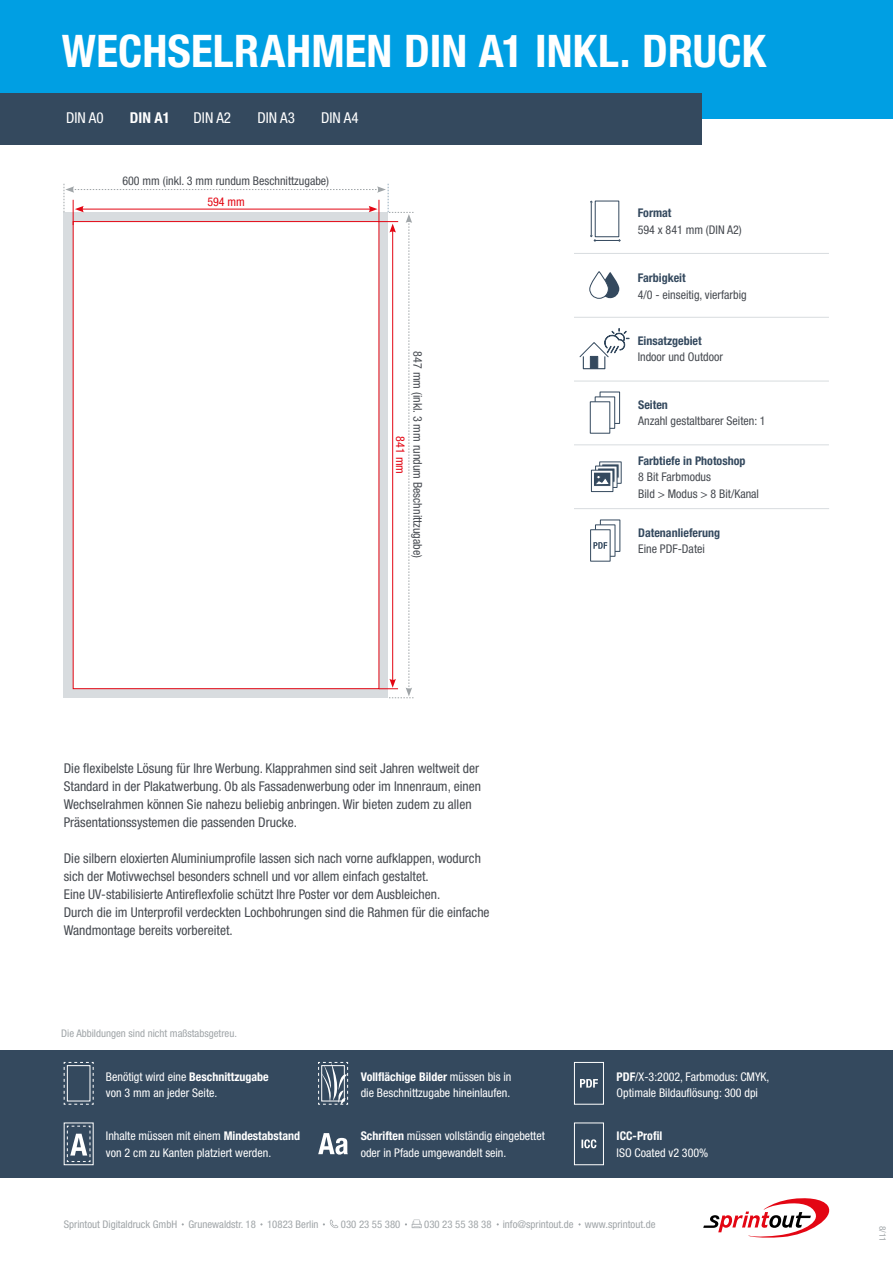
<style>
.page{position:relative;width:893px;height:1263px;background:#fff}
.page>*{position:absolute;margin:0;border:0;box-sizing:border-box;transform-origin:0 0}
.t1{font:700 condensed 45px "Helvetica Neue LT Std";letter-spacing:.005em;color:#fff}
.t2{font:condensed 15px "Helvetica Neue LT Std";color:#fff}
.t3{font:700 condensed 15px "Helvetica Neue LT Std";color:#fff}
.t4{font:condensed 13.5px/18px "Helvetica Neue LT Std";color:#464a50}
.t5{font:condensed 12px/16.5px "Helvetica Neue LT Std";color:#fff}
.t6{font:condensed 12px/16.5px "Helvetica Neue LT Std";color:#464a50}
.t7{font:700 condensed 12px "Helvetica Neue LT Std";color:#34495e}
.t8{font:700 condensed 12px "Helvetica Neue LT Std";color:#fff}
.t9{font:condensed 12px "Helvetica Neue LT Std";color:#e30613}
.t10{font:condensed 10.5px "Helvetica Neue LT Std";color:#a0a5a8}
.t11{font:condensed 9px "Helvetica Neue LT Std";color:#a0a5a8}
.s1{font-weight:700}
</style>
<div class="page">
<div style="left:0;top:1050px;width:893px;height:128px;background:#34495e"></div>
<svg style="left:63px;top:1062px;width:31px;height:43px"></svg>
<div style="left:67px;top:1065px;width:23px;height:36px;border:1px solid #fff"></div>
<svg style="left:67px;top:1125px;width:24px;height:37px"></svg>
<svg style="left:318px;top:1062px;width:30px;height:43px"></svg>
<svg style="left:318px;top:1133px;width:30px;height:21px"></svg>
<div style="left:0;top:0;width:893px;height:119px;background:#009fe3"></div>
<div style="left:574px;top:1062px;width:30px;height:42px;border:1px solid #fff"></div>
<svg style="left:580px;top:1079px;width:18px;height:8px"></svg>
<div style="left:574px;top:1122px;width:30px;height:43px;border:1px solid #fff"></div>
<svg style="left:581px;top:1139px;width:15px;height:9px"></svg>
<div style="left:0;top:94px;width:702px;height:51px;background:#34495e"></div>
<svg style="left:703px;top:1198px;width:127px;height:40px"></svg>
<svg style="left:323px;top:1219px;width:15px;height:9px"></svg>
<svg style="left:405px;top:1219px;width:17px;height:9px"></svg>
<hr style="left:574px;top:317px;width:255px;height:1px;background:#d8dcdf">
<hr style="left:574px;top:381px;width:255px;height:1px;background:#d8dcdf">
<svg style="left:589px;top:272px;width:30px;height:27px"></svg>
<svg style="left:600px;top:392px;width:20px;height:31px"></svg>
<div style="left:600px;top:392px;width:20px;height:32px;border:1px solid #34495e"></div>
<svg style="left:595px;top:397px;width:20px;height:31px"></svg>
<div style="left:595px;top:397px;width:20px;height:31px;border:1px solid #34495e"></div>
<div style="left:590px;top:402px;width:20px;height:31px;background:#fff"></div>
<div style="left:590px;top:402px;width:20px;height:31px;border:1px solid #34495e"></div>
<hr style="left:574px;top:444px;width:255px;height:1px;background:#d8dcdf">
<svg style="left:600px;top:520px;width:20px;height:31px"></svg>
<div style="left:600px;top:520px;width:20px;height:32px;border:1px solid #34495e"></div>
<svg style="left:595px;top:525px;width:20px;height:31px"></svg>
<div style="left:595px;top:525px;width:20px;height:31px;border:1px solid #34495e"></div>
<div style="left:591px;top:530px;width:19px;height:31px;background:#fff"></div>
<div style="left:590px;top:529px;width:20px;height:32px;border:1px solid #34495e"></div>
<svg style="left:593px;top:542px;width:14px;height:7px"></svg>
<div style="left:599px;top:462px;width:22px;height:21px;border:1px solid #34495e"></div>
<div style="left:601px;top:464px;width:18px;height:14px;border:1px solid #fff"></div>
<div style="left:595px;top:466px;width:22px;height:22px;border:1px solid #34495e"></div>
<div style="left:591px;top:470px;width:22px;height:22px;background:#fff"></div>
<div style="left:591px;top:470px;width:22px;height:22px;border:1px solid #34495e"></div>
<div style="left:593px;top:472px;width:18px;height:15px;border:1px solid #fff"></div>
<svg style="left:594px;top:467px;width:24px;height:18px"></svg>
<hr style="left:574px;top:508px;width:255px;height:1px;background:#d8dcdf">
<hr style="left:574px;top:253px;width:255px;height:1px;background:#d8dcdf">
<div style="left:583px;top:356px;width:22px;height:13px;border:1px solid #34495e"></div>
<div style="left:590px;top:356px;width:8px;height:13px;background:#34495e;border:1px solid #34495e"></div>
<svg style="left:579px;top:328px;width:50px;height:30px"></svg>
<svg style="left:590px;top:235px;width:31px;height:7px"></svg>
<hr style="left:591px;top:201px;width:1px;height:35px;background:#34495e">
<div style="left:595px;top:201px;width:24px;height:36px;border:1px solid #34495e"></div>
<svg style="left:64px;top:184px;width:349px;height:514px"></svg>
<h1 class="t1" style="left:62px;top:24px;width:705px">WECHSELRAHMEN DIN A1 INKL. DRUCK</h1>
<p class="t2" style="left:66px;top:109px;width:39px">DIN A0</p>
<p class="t3" style="left:130px;top:109px;width:42px">DIN A1</p>
<p class="t2" style="left:194px;top:109px;width:39px">DIN A2</p>
<p class="t2" style="left:257px;top:109px;width:39px">DIN A3</p>
<p class="t2" style="left:321px;top:109px;width:39px">DIN A4</p>
<p class="t6" style="left:122px;top:172px;width:208px">600 mm (inkl. 3 mm rundum Beschnittzugabe)</p>
<p class="t9" style="left:207px;top:195px;width:39px">594 mm</p>
<p class="t6" style="left:426px;top:351px;width:208px;rotate:90deg">847 mm (inkl. 3 mm rundum Beschnittzugabe)</p>
<p class="t9" style="left:407px;top:436px;width:39px;rotate:90deg">841 mm</p>
<p class="t4" style="left:64px;top:759px;width:419px">Die flexibelste Lösung für Ihre Werbung. Klapprahmen sind seit Jahren weltweit der Standard in der Plakatwerbung. Ob als Fassadenwerbung oder im Innenraum, einen Wechselrahmen können Sie nahezu beliebig anbringen. Wir bieten zudem zu allen Präsentationssystemen die passenden Drucke.</p>
<p class="t4" style="left:64px;top:849px;width:427px">Die silbern eloxierten Aluminiumprofile lassen sich nach vorne aufklappen, wodurch sich der Motivwechsel besonders schnell und vor allem einfach gestaltet.<br>Eine UV-stabilisierte Antireflexfolie schützt Ihre Poster vor dem Ausbleichen.<br>Durch die im Unterprofil verdeckten Lochbohrungen sind die Rahmen für die einfache Wandmontage bereits vorbereitet.</p>
<p class="t10" style="left:61px;top:1027px;width:177px">Die Abbildungen sind nicht maßstabsgetreu.</p>
<p class="t7" style="left:638px;top:206px;width:35px">Format</p>
<p class="t6" style="left:638px;top:221px;width:106px">594 x 841 mm (DIN A2)</p>
<p class="t7" style="left:638px;top:270px;width:49px">Farbigkeit</p>
<p class="t6" style="left:638px;top:286px;width:111px">4/0 - einseitig, vierfarbig</p>
<p class="t7" style="left:638px;top:333px;width:65px">Einsatzgebiet</p>
<p class="t6" style="left:638px;top:349px;width:87px">Indoor und Outdoor</p>
<p class="t7" style="left:638px;top:397px;width:31px">Seiten</p>
<p class="t6" style="left:638px;top:413px;width:129px">Anzahl gestaltbarer Seiten: 1</p>
<p class="t7" style="left:638px;top:453px;width:109px">Farbtiefe in Photoshop</p>
<p class="t6" style="left:638px;top:468px;width:122px">8 Bit Farbmodus<br>Bild &gt; Modus &gt; 8 Bit/Kanal</p>
<p class="t7" style="left:638px;top:525px;width:83px">Datenanlieferung</p>
<p class="t6" style="left:638px;top:540px;width:68px">Eine PDF-Datei</p>
<p class="t5" style="left:106px;top:1068px;width:164px">Benötigt wird eine <span class="s1">Beschnittzugabe </span>von 3 mm an jeder Seite.</p>
<p class="t5" style="left:617px;top:1068px;width:154px"><span class="s1">PDF</span>/X-3:2002, Farbmodus: CMYK,<br>Optimale Bildauflösung: 300 dpi</p>
<p class="t5" style="left:361px;top:1127px;width:186px"><span class="s1">Schriften</span> müssen vollständig eingebettet oder in Pfade umgewandelt sein.</p>
<p class="t8" style="left:617px;top:1128px;width:47px">ICC-Profil</p>
<p class="t5" style="left:361px;top:1068px;width:152px"><span class="s1">Vollflächige Bilder</span> müssen bis in die Beschnittzugabe hineinlaufen.</p>
<p class="t5" style="left:106px;top:1127px;width:196px">Inhalte müssen mit einem <span class="s1">Mindestabstand </span>von 2 cm zu Kanten platziert werden.</p>
<p class="t5" style="left:617px;top:1144px;width:93px">ISO Coated v2 300%</p>
<p class="t10" style="left:64px;top:1218px;width:256px">Sprintout Digitaldruck GmbH Grunewaldstr. 18 10823 Berlin</p>
<p class="t10" style="left:341px;top:1218px;width:61px">030 23 55 380</p>
<p class="t10" style="left:424px;top:1218px;width:233px">030 23 55 38 38 info@sprintout.de www.sprintout.de</p>
<p class="t11" style="left:888px;top:1225px;width:18px;rotate:90deg">8/11</p>
</div>
